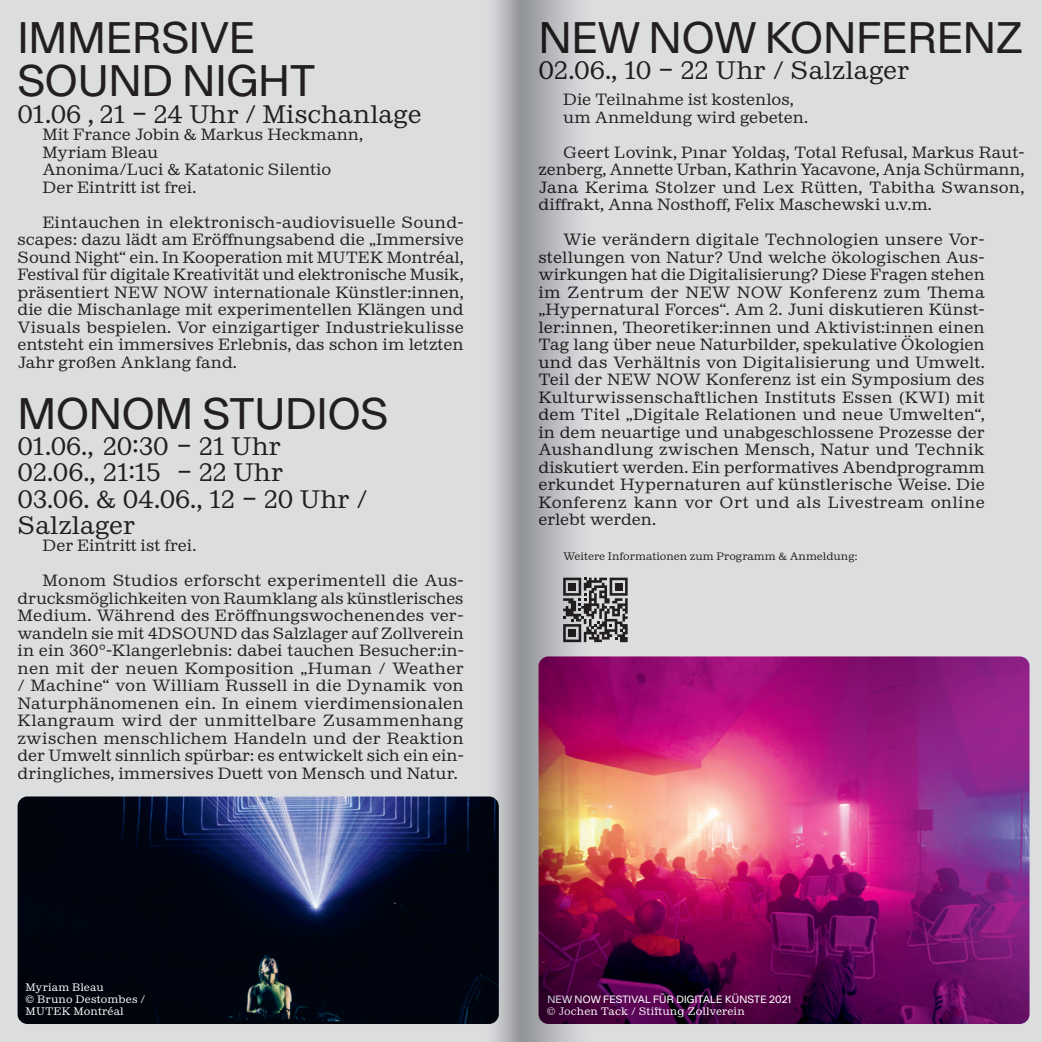
<style>
.page{position:relative;width:1042px;height:1042px;background:#dcdddf}
.page>*{position:absolute;margin:0;border:0;box-sizing:border-box;transform-origin:0 0}
.t1{font:43.75px/43.8px "Gerstner Programm";letter-spacing:.01em;color:#231f20}
.t2{font:24.5px/26.2px "Kleukens Egyptienne FSL Regular";color:#231f20}
.t3{font:15.75px/17.5px "Kleukens Egyptienne FSL Regular";color:#231f20;text-align:justify}
.t4{font:10.5px/12.2px "Kleukens Egyptienne FSL Regular";letter-spacing:.01em;color:#fff}
.t5{font:10.5px "Kleukens Egyptienne FSL Regular";color:#231f20}
.t6{font:10.5px "Gerstner Programm";letter-spacing:.02em;color:#fff}
</style>
<div class="page">
<img style="left:616px;top:656px;width:413px;height:368px">
<svg style="left:616px;top:578px;width:12px;height:64px"></svg>
<img style="left:18px;top:796px;width:456px;height:228px">
<svg style="left:521px;top:0;width:95px;height:1042px"></svg>
<svg style="left:474px;top:0;width:47px;height:1042px"></svg>
<h1 class="t1" style="left:18px;top:14px;width:299px">IMMERSIVE<br>SOUND NIGHT</h1>
<h2 class="t2" style="left:18px;top:101px;width:405px">01.06 , 21 – 24 Uhr / Mischanlage</h2>
<p class="t3" style="left:42px;top:126px;width:322px;text-align:left">Mit France Jobin &amp; Markus Heckmann,<br>Myriam Bleau<br>Anonima/Luci &amp; Katatonic Silentio<br>Der Eintritt ist frei.</p>
<p class="t3" style="left:18px;top:213px;width:448px;text-indent:25px">Eintauchen in elektronisch-audiovisuelle Sound&shy;scapes: dazu lädt am Eröffnungsabend die „Immersive Sound Night“ ein. In Kooperation mit MUTEK Montréal, Festival für digitale Kreativität und elektronische Musik, präsentiert NEW NOW internationale Künstler:innen, die die Mischanlage mit experimentellen Klängen und Visuals bespielen. Vor einzigartiger Industriekulisse entsteht ein immersives Erlebnis, das schon im letzten Jahr großen Anklang fand.</p>
<h1 class="t1" style="left:18px;top:390px;width:372px">MONOM STUDIOS</h1>
<h2 class="t2" style="left:18px;top:433px;width:352px">01.06., 20:30 – 21 Uhr<br>02.06., 21:15 – 22 Uhr<br>03.06. &amp; 04.06., 12 – 20 Uhr /<br>Salzlager</h2>
<p class="t3" style="left:42px;top:537px;width:156px">Der Eintritt ist frei.</p>
<p class="t3" style="left:18px;top:572px;width:448px;text-indent:25px">Monom Studios erforscht experimentell die Aus&shy;drucksmöglichkeiten von Raumklang als künstlerisches Medium. Während des Eröffnungswochenendes ver&shy;wandeln sie mit 4DSOUND das Salzlager auf Zollverein in ein 360°-Klangerlebnis: dabei tauchen Besucher:in&shy;nen mit der neuen Komposition „Human / Weather / Machine“ von William Russell in die Dynamik von Naturphänomenen ein. In einem vierdimensionalen Klangraum wird der unmittelbare Zusammenhang zwischen menschlichem Handeln und der Reaktion der Umwelt sinnlich spürbar: es entwickelt sich ein ein&shy;dringliches, immersives Duett von Mensch und Natur.</p>
<h1 class="t1" style="left:539px;top:14px;width:485px">NEW NOW KONFERENZ</h1>
<h2 class="t2" style="left:538px;top:57px;width:373px">02.06., 10 – 22 Uhr / Salzlager</h2>
<p class="t3" style="left:563px;top:91px;width:246px">Die Teilnahme ist kostenlos, um Anmeldung wird gebeten.</p>
<p class="t3" style="left:538px;top:143px;width:487px;text-indent:25px">Geert Lovink, Pınar Yoldaş, Total Refusal, Markus Raut&shy;zenberg, Annette Urban, Kathrin Yacavone, Anja Schürmann, Jana Kerima Stolzer und Lex Rütten, Tabitha Swanson, diffrakt, Anna Nosthoff, Felix Maschewski u.v.m.</p>
<p class="t3" style="left:538px;top:231px;width:448px;text-indent:25px">Wie verändern digitale Technologien unsere Vor&shy;stellungen von Natur? Und welche ökologischen Aus&shy;wirkungen hat die Digitalisierung? Diese Fragen stehen im Zentrum der NEW NOW Konferenz zum Thema „Hypernatural Forces“. Am 2. Juni diskutieren Künst&shy;ler:innen, Theoretiker:innen und Aktivist:innen einen Tag lang über neue Naturbilder, spekulative Ökologien und das Verhältnis von Digitalisierung und Umwelt.<br>Teil der NEW NOW Konferenz ist ein Symposium des Kulturwissenschaftlichen Instituts Essen (KWI) mit dem Titel „Digitale Relationen und neue Umwelten“, in dem neuartige und unabgeschlossene Prozesse der Aushandlung zwischen Mensch, Natur und Technik diskutiert werden. Ein performatives Abendprogramm erkundet Hypernaturen auf künstlerische Weise. Die Konferenz kann vor Ort und als Livestream online erlebt werden.</p>
<p class="t5" style="left:563px;top:550px;width:296px">Weitere Informationen zum Programm &amp; Anmeldung:</p>
<p class="t4" style="left:25px;top:981px;width:122px">Myriam Bleau<br>© Bruno Destombes /<br>MUTEK Montréal</p>
<p class="t6" style="left:547px;top:992px;width:245px">NEW NOW FESTIVAL FÜR DIGITALE KÜNSTE 2021</p>
<p class="t4" style="left:546px;top:1005px;width:200px">© Jochen Tack / Stiftung Zollverein</p>
</div>
